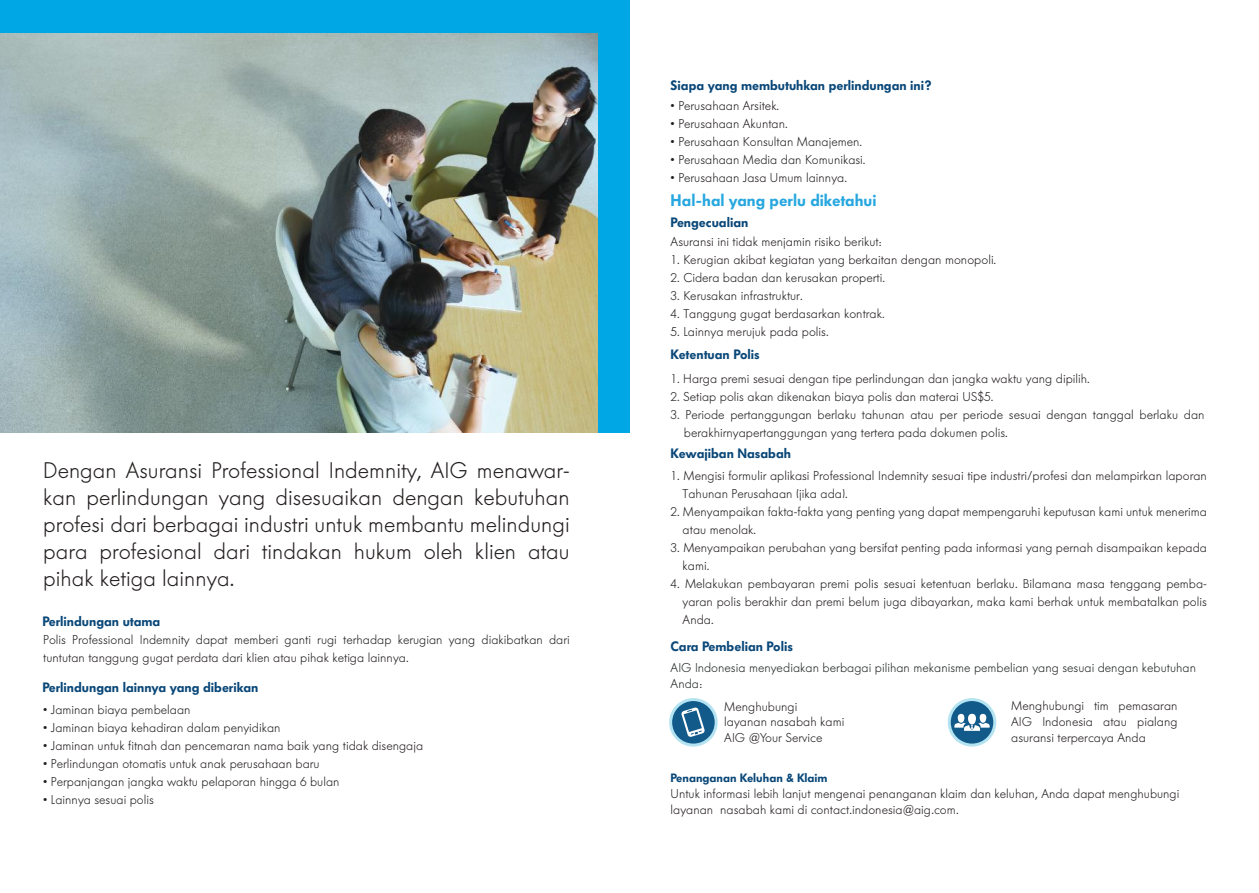
<style>
.page{position:relative;width:1259px;height:893px;background:#fff}
.page>*{position:absolute;margin:0;border:0;box-sizing:border-box;transform-origin:0 0}
.t1{font:300 22.5px/27px "Futura BQ";color:#241f1f;text-align:justify}
.t2{font:600 16.5px "Futura BQ";color:#27a7df}
.t3{font:600 13.5px "Futura BQ";color:#094778}
.t4{font:300 12.75px/18px "Futura BQ";color:#241f1f}
.t5{font:300 12.75px/15.8px "Futura BQ";color:#242728}
.t6{font:600 12px "Futura BQ";color:#094778}
</style>
<div class="page">
<img style="left:0;top:33px;width:597px;height:399px">
<div style="left:0;top:0;width:629px;height:33px;background:#00a7e5"></div>
<div style="left:597px;top:0;width:32px;height:432px;background:#00a7e5"></div>
<svg style="left:670px;top:699px;width:46px;height:46px"></svg>
<div style="left:669px;top:698px;width:48px;height:49px;border:3px solid #b4e3f1;border-radius:50%"></div>
<svg style="left:681px;top:707px;width:24px;height:30px"></svg>
<svg style="left:949px;top:699px;width:45px;height:46px"></svg>
<div style="left:947px;top:698px;width:49px;height:49px;border:3px solid #b4e3f1;border-radius:50%"></div>
<svg style="left:954px;top:714px;width:35px;height:17px"></svg>
<p class="t1" style="left:43px;top:457px;width:528px">Dengan Asuransi Professional Indemnity, AIG menawar&shy;kan perlindungan yang disesuaikan dengan kebutuhan profesi dari berbagai industri untuk membantu melindungi para profesional dari tindakan hukum oleh klien atau pihak ketiga lainnya.</p>
<p class="t3" style="left:43px;top:613px;width:119px">Perlindungan utama</p>
<p class="t4" style="left:43px;top:630px;width:528px">Polis Professional Indemnity dapat memberi ganti rugi terhadap kerugian yang diakibatkan dari tuntutan tanggung gugat perdata dari klien atau pihak ketiga lainnya.</p>
<p class="t3" style="left:43px;top:679px;width:217px">Perlindungan lainnya yang diberikan</p>
<p class="t4" style="left:43px;top:701px;width:149px">• Jaminan biaya pembelaan</p>
<p class="t4" style="left:43px;top:719px;width:239px">• Jaminan biaya kehadiran dalam penyidikan</p>
<p class="t4" style="left:43px;top:737px;width:381px">• Jaminan untuk fitnah dan pencemaran nama baik yang tidak disengaja</p>
<p class="t4" style="left:43px;top:755px;width:278px">• Perlindungan otomatis untuk anak perusahaan baru</p>
<p class="t4" style="left:43px;top:773px;width:298px">• Perpanjangan jangka waktu pelaporan hingga 6 bulan</p>
<p class="t4" style="left:43px;top:791px;width:112px">• Lainnya sesuai polis</p>
<p class="t3" style="left:670px;top:77px;width:262px">Siapa yang membutuhkan perlindungan ini?</p>
<p class="t4" style="left:670px;top:96px;width:110px">• Perusahaan Arsitek.</p>
<p class="t4" style="left:670px;top:114px;width:119px">• Perusahaan Akuntan.</p>
<p class="t4" style="left:670px;top:132px;width:193px">• Perusahaan Konsultan Manajemen.</p>
<p class="t4" style="left:670px;top:150px;width:196px">• Perusahaan Media dan Komunikasi.</p>
<p class="t4" style="left:670px;top:168px;width:178px">• Perusahaan Jasa Umum lainnya.</p>
<p class="t2" style="left:670px;top:190px;width:207px">Hal-hal yang perlu diketahui</p>
<p class="t3" style="left:670px;top:214px;width:79px">Pengecualian</p>
<p class="t4" style="left:670px;top:233px;width:213px">Asuransi ini tidak menjamin risiko berikut:</p>
<p class="t4" style="left:670px;top:251px;width:327px">1. Kerugian akibat kegiatan yang berkaitan dengan monopoli.</p>
<p class="t4" style="left:670px;top:269px;width:216px">2. Cidera badan dan kerusakan properti.</p>
<p class="t4" style="left:670px;top:287px;width:134px">3. Kerusakan infrastruktur.</p>
<p class="t4" style="left:670px;top:305px;width:216px">4. Tanggung gugat berdasarkan kontrak.</p>
<p class="t4" style="left:670px;top:323px;width:159px">5. Lainnya merujuk pada polis.</p>
<p class="t3" style="left:670px;top:346px;width:91px">Ketentuan Polis</p>
<p class="t4" style="left:670px;top:370px;width:421px">1. Harga premi sesuai dengan tipe perlindungan dan jangka waktu yang dipilih.</p>
<p class="t4" style="left:670px;top:388px;width:324px">2. Setiap polis akan dikenakan biaya polis dan materai US$5.</p>
<p class="t4" style="left:684px;top:406px;width:522px;text-indent:-14px">3. Periode pertanggungan berlaku tahunan atau per periode sesuai dengan tanggal berlaku dan berakhirnyapertanggungan yang tertera pada dokumen polis.</p>
<p class="t3" style="left:670px;top:445px;width:122px">Kewajiban Nasabah</p>
<p class="t4" style="left:682px;top:466px;width:526px;text-indent:-12px">1. Mengisi formulir aplikasi Professional Indemnity sesuai tipe industri/profesi dan melampirkan laporan<br>Tahunan Perusahaan (jika ada).</p>
<p class="t4" style="left:682px;top:502px;width:526px;text-indent:-12px">2. Menyampaikan fakta-fakta yang penting yang dapat mempengaruhi keputusan kami untuk menerima atau menolak.</p>
<p class="t4" style="left:682px;top:538px;width:526px;text-indent:-12px">3. Menyampaikan perubahan yang bersifat penting pada informasi yang pernah disampaikan kepada kami.</p>
<p class="t4" style="left:682px;top:574px;width:526px;text-align:justify;text-indent:-12px">4. Melakukan pembayaran premi polis sesuai ketentuan berlaku. Bilamana masa tenggang pemba&shy;yaran polis berakhir dan premi belum juga dibayarkan, maka kami berhak untuk membatalkan polis Anda.</p>
<p class="t3" style="left:670px;top:638px;width:124px">Cara Pembelian Polis</p>
<p class="t5" style="left:670px;top:660px;width:527px">AIG Indonesia menyediakan berbagai pilihan mekanisme pembelian yang sesuai dengan kebutuhan<br>Anda:</p>
<p class="t4" style="left:724px;top:698px;width:122px;line-height:15.8px">Menghubungi<br>layanan nasabah kami<br>AIG @Your Service</p>
<p class="t4" style="left:1011px;top:698px;width:168px;line-height:15.8px;text-align:justify">Menghubungi tim pemasaran AIG Indonesia atau pialang asuransi terpercaya Anda</p>
<p class="t6" style="left:670px;top:771px;width:159px">Penanganan Keluhan &amp; Klaim</p>
<p class="t4" style="left:670px;top:786px;width:510px;line-height:15.8px">Untuk informasi lebih lanjut mengenai penanganan klaim dan keluhan, Anda dapat menghubungi layanan nasabah kami di contact.indonesia@aig.com.</p>
</div>
